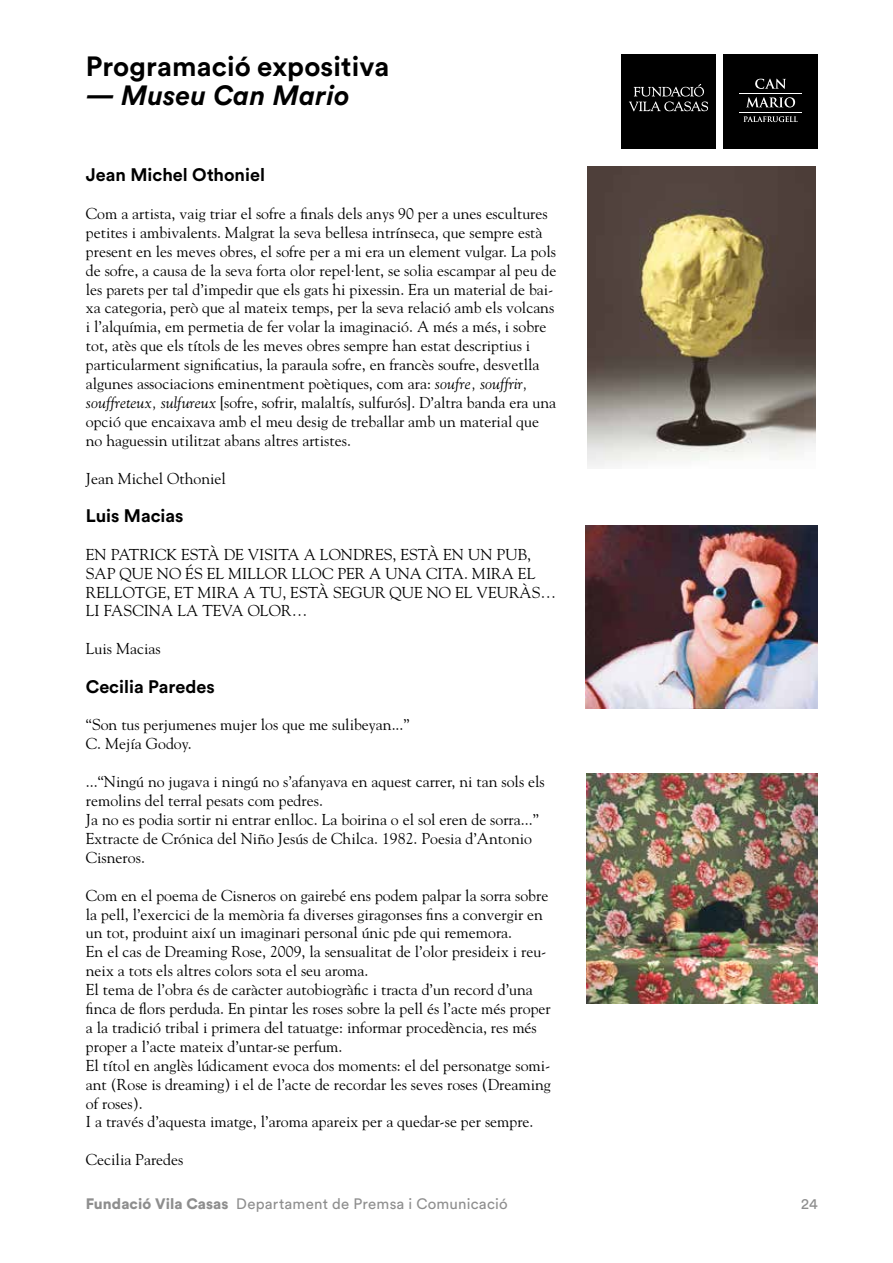
<style>
.page{position:relative;width:893px;height:1263px;background:#fff}
.page>*{position:absolute;margin:0;border:0;box-sizing:border-box;transform-origin:0 0}
.t1{font:700 27.6px "Circular Std";letter-spacing:.005em;color:#000}
.t2{font:italic 700 27.6px "Circular Std";letter-spacing:.005em;color:#000}
.t3{font:700 18px "Circular Std";color:#000}
.t4{font:15.75px/18.9px "Goudy Std";color:#000}
.t5{font:15px "Circular Std";letter-spacing:.015em;color:#8e8e8e}
.s1{font-style:italic}
.s2{font-weight:900}
</style>
<div class="page">
<div style="left:621px;top:54px;width:95px;height:94px;background:#000"></div>
<svg style="left:629px;top:84px;width:79px;height:27px"></svg>
<div style="left:723px;top:54px;width:95px;height:94px;background:#000"></div>
<hr style="left:739px;top:93px;width:63px;height:1px;background:#fff">
<hr style="left:739px;top:112px;width:63px;height:1px;background:#fff">
<svg style="left:755px;top:79px;width:31px;height:10px"></svg>
<svg style="left:746px;top:97px;width:49px;height:10px"></svg>
<svg style="left:743px;top:116px;width:55px;height:6px"></svg>
<img style="left:588px;top:167px;width:228px;height:300px">
<img style="left:586px;top:525px;width:232px;height:183px">
<img style="left:587px;top:773px;width:230px;height:230px">
<h1 class="t1" style="left:86px;top:49px;width:305px">Programació expositiva</h1>
<h1 class="t2" style="left:86px;top:78px;width:266px">— Museu Can Mario</h1>
<p class="t3" style="left:86px;top:163px;width:181px">Jean Michel Othoniel</p>
<p class="t4" style="left:86px;top:204px;width:472px">Com a artista, vaig triar el sofre a finals dels anys 90 per a unes escultures petites i ambivalents. Malgrat la seva bellesa intrínseca, que sempre està present en les meves obres, el sofre per a mi era un element vulgar. La pols de sofre, a causa de la seva forta olor repel·lent, se solia escampar al peu de les parets per tal d’impedir que els gats hi pixessin. Era un material de bai&shy;xa categoria, però que al mateix temps, per la seva relació amb els volcans i l’alquímia, em permetia de fer volar la imaginació. A més a més, i sobre tot, atès que els títols de les meves obres sempre han estat descriptius i particularment significatius, la paraula sofre, en francès soufre, desvetlla algunes associacions eminentment poètiques, com ara: <span class="s1">soufre, souffrir, souffreteux, sulfureux</span> [sofre, sofrir, malaltís, sulfurós]. D’altra banda era una opció que encaixava amb el meu desig de treballar amb un material que no haguessin utilitzat abans altres artistes.</p>
<p class="t4" style="left:86px;top:468px;width:142px">Jean Michel Othoniel</p>
<p class="t3" style="left:86px;top:504px;width:99px">Luis Macias</p>
<p class="t4" style="left:86px;top:545px;width:472px">EN PATRICK ESTÀ DE VISITA A LONDRES, ESTÀ EN UN PUB, SAP QUE NO ÉS EL MILLOR LLOC PER A UNA CITA. MIRA EL RELLOTGE, ET MIRA A TU, ESTÀ SEGUR QUE NO EL VEURÀS… LI FASCINA LA TEVA OLOR…</p>
<p class="t4" style="left:86px;top:639px;width:76px">Luis Macias</p>
<p class="t3" style="left:86px;top:675px;width:130px">Cecilia Paredes</p>
<p class="t4" style="left:86px;top:715px;width:325px">“Son tus perjumenes mujer los que me sulibeyan...”<br>C. Mejía Godoy.</p>
<p class="t4" style="left:86px;top:772px;width:460px">...“Ningú no jugava i ningú no s’afanyava en aquest carrer, ni tan sols els remolins del terral pesats com pedres.<br>Ja no es podia sortir ni entrar enlloc. La boirina o el sol eren de sorra...” Extracte de Crónica del Niño Jesús de Chilca. 1982. Poesia d’Antonio Cisneros.</p>
<p class="t4" style="left:86px;top:885px;width:466px">Com en el poema de Cisneros on gairebé ens podem palpar la sorra sobre la pell, l’exercici de la memòria fa diverses giragonses fins a convergir en un tot, produint així un imaginari personal únic pde qui rememora.<br>En el cas de Dreaming Rose, 2009, la sensualitat de l’olor presideix i reu&shy;neix a tots els altres colors sota el seu aroma.<br>El tema de l’obra és de caràcter autobiogràfic i tracta d’un record d’una finca de flors perduda. En pintar les roses sobre la pell és l’acte més proper a la tradició tribal i primera del tatuatge: informar procedència, res més proper a l’acte mateix d’untar-se perfum.<br>El títol en anglès lúdicament evoca dos moments: el del personatge somi&shy;ant (Rose is dreaming) i el de l’acte de recordar les seves roses (Dreaming of roses).<br>I a través d’aquesta imatge, l’aroma apareix per a quedar-se per sempre.</p>
<p class="t4" style="left:86px;top:1150px;width:99px">Cecilia Paredes</p>
<p class="t5" style="left:86px;top:1194px;width:423px"><span class="s2">Fundació Vila Casas</span> Departament de Premsa i Comunicació</p>
<p class="t5" style="left:801px;top:1194px;width:18px">24</p>
</div>
